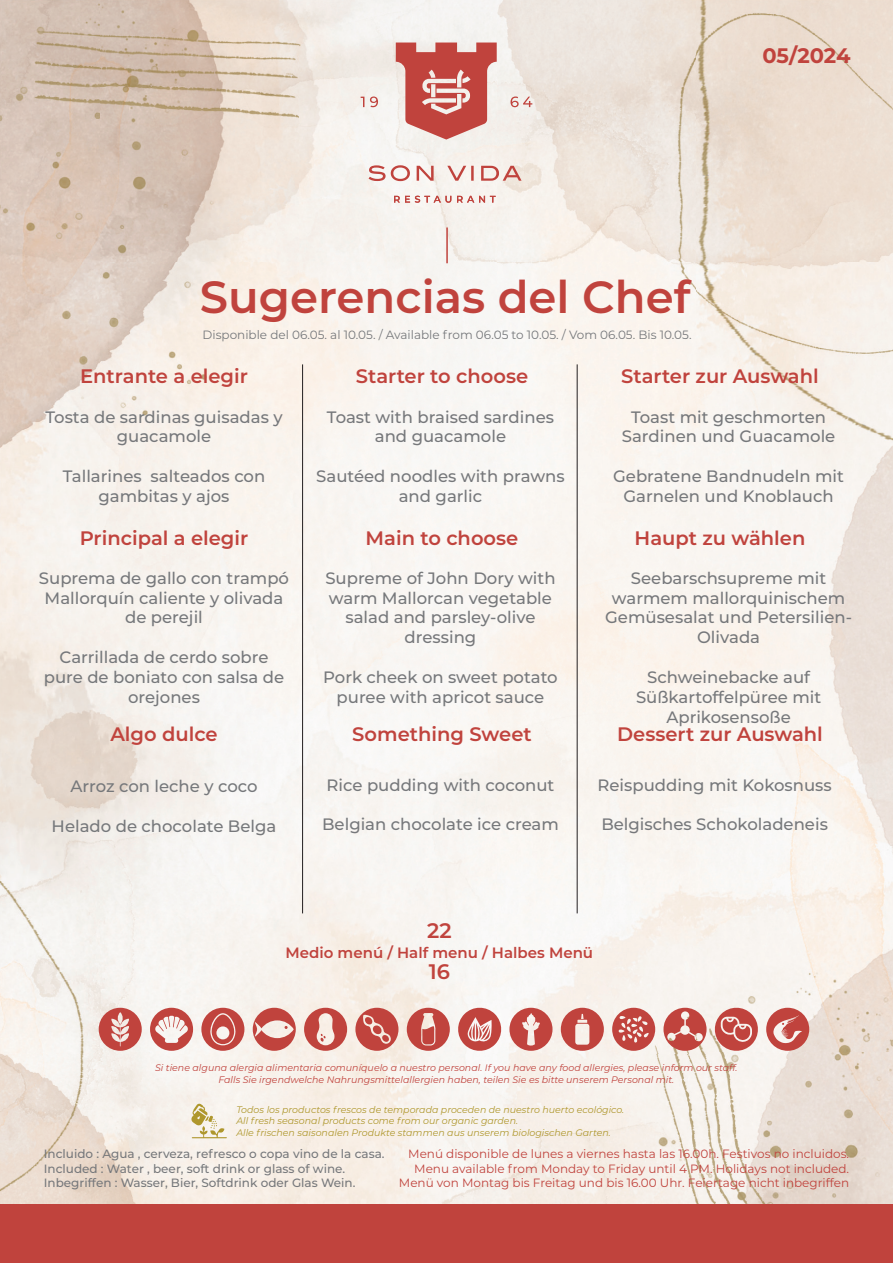
<style>
.page{position:relative;width:893px;height:1263px;background:#fff}
.page>*{position:absolute;margin:0;border:0;box-sizing:border-box;transform-origin:0 0}
.t1{font:600 45px "Montserrat";color:#c0433d}
.t2{font:700 21px "Montserrat";letter-spacing:-.005em;color:#c0433d}
.t3{font:600 21px "Montserrat";color:#c0433d}
.t4{font:600 19.5px "Montserrat";color:#c0433d}
.t5{font:500 16.5px/19.8px "Montserrat";color:#76787b;text-align:center}
.t6{font:600 15px "Montserrat";color:#c0433d}
.t7{font:12px/14.4px "Montserrat";color:#c0433d;text-align:right}
.t8{font:500 12px/14.4px "Montserrat";color:#76787b}
.t9{font:12px "Montserrat";color:#76787b}
.t10{font:italic 9.45px/11.4px "Montserrat";color:#c0433d;text-align:center}
.t11{font:italic 9.45px/11.4px "Montserrat";color:#af972d}
</style>
<div class="page">
<img style="left:1px;top:1px;width:892px;height:1203px">
<div style="left:0;top:1204px;width:893px;height:59px;background:#c0433d"></div>
<svg style="left:396px;top:43px;width:101px;height:97px;background:#d17f7a"></svg>
<svg style="left:510px;top:97px;width:22px;height:10px"></svg>
<svg style="left:361px;top:97px;width:17px;height:10px"></svg>
<svg style="left:369px;top:165px;width:153px;height:16px"></svg>
<svg style="left:394px;top:196px;width:57px;height:7px"></svg>
<svg style="left:457px;top:196px;width:39px;height:7px"></svg>
<hr style="left:446px;top:227px;width:2px;height:36px;background:#c0433d">
<hr style="left:302px;top:364px;width:1px;height:549px;background:#231f20">
<hr style="left:577px;top:364px;width:1px;height:549px;background:#231f20">
<svg style="left:191px;top:1103px;width:36px;height:35px"></svg>
<svg style="left:663px;top:1008px;width:44px;height:43px;background:#d2827b"></svg>
<svg style="left:253px;top:1008px;width:43px;height:43px;background:#d8918a"></svg>
<svg style="left:150px;top:1008px;width:43px;height:43px"></svg>
<svg style="left:355px;top:1008px;width:43px;height:43px;background:#d17871"></svg>
<svg style="left:407px;top:1008px;width:43px;height:43px;background:#d17b75"></svg>
<svg style="left:561px;top:1008px;width:43px;height:43px;background:#d58781"></svg>
<svg style="left:304px;top:1008px;width:43px;height:43px;background:#d88f88"></svg>
<svg style="left:766px;top:1008px;width:43px;height:43px"></svg>
<svg style="left:99px;top:1008px;width:43px;height:43px;background:#d3837d"></svg>
<svg style="left:201px;top:1008px;width:43px;height:43px;background:#d3807a"></svg>
<svg style="left:509px;top:1008px;width:43px;height:43px;background:#d3827c"></svg>
<svg style="left:612px;top:1008px;width:43px;height:43px;background:#d27c77"></svg>
<svg style="left:456px;top:1006px;width:47px;height:47px"></svg>
<svg style="left:713px;top:1006px;width:47px;height:47px"></svg>
<p class="t2" style="left:762px;top:40px;width:90px">05/2024</p>
<h1 class="t1" style="left:200px;top:265px;width:492px">Sugerencias del Chef</h1>
<p class="t9" style="left:203px;top:327px;width:490px">Disponible del 06.05. al 10.05. / Available from 06.05 to 10.05. / Vom 06.05. Bis 10.05.</p>
<p class="t4" style="left:80px;top:362px;width:169px">Entrante a elegir</p>
<p class="t4" style="left:356px;top:362px;width:174px">Starter to choose</p>
<p class="t4" style="left:621px;top:362px;width:199px">Starter zur Auswahl</p>
<p class="t5" style="left:45px;top:406px;width:239px">Tosta de sardinas guisadas y guacamole</p>
<p class="t5" style="left:63px;top:466px;width:204px">Tallarines salteados con gambitas y ajos</p>
<p class="t5" style="left:327px;top:406px;width:229px">Toast with braised sardines and guacamole</p>
<p class="t5" style="left:316px;top:466px;width:250px">Sautéed noodles with prawns and garlic</p>
<p class="t5" style="left:622px;top:406px;width:215px">Toast mit geschmorten<br>Sardinen und Guacamole</p>
<p class="t5" style="left:613px;top:466px;width:232px">Gebratene Bandnudeln mit<br>Garnelen und Knoblauch</p>
<p class="t4" style="left:80px;top:524px;width:170px">Principal a elegir</p>
<p class="t4" style="left:366px;top:524px;width:154px">Main to choose</p>
<p class="t4" style="left:634px;top:524px;width:172px">Haupt zu wählen</p>
<p class="t5" style="left:39px;top:567px;width:252px">Suprema de gallo con trampó<br>Mallorquín caliente y olivada de perejil</p>
<p class="t5" style="left:44px;top:647px;width:242px">Carrillada de cerdo sobre pure de boniato con salsa de orejones</p>
<p class="t4" style="left:110px;top:720px;width:109px">Algo dulce</p>
<p class="t5" style="left:325px;top:567px;width:232px">Supreme of John Dory with warm Mallorcan vegetable salad and parsley-olive dressing</p>
<p class="t5" style="left:323px;top:666px;width:236px">Pork cheek on sweet potato puree with apricot sauce</p>
<p class="t4" style="left:352px;top:720px;width:181px">Something Sweet</p>
<p class="t5" style="left:605px;top:567px;width:248px">Seebarschsupreme mit warmem mallorquinischem<br>Gemüsesalat und Petersilien-<br>Olivada</p>
<p class="t5" style="left:636px;top:666px;width:187px">Schweinebacke auf<br>Süßkartoffelpüree mit<br>Aprikosensoße</p>
<p class="t4" style="left:617px;top:720px;width:207px">Dessert zur Auswahl</p>
<p class="t5" style="left:70px;top:776px;width:189px">Arroz con leche y coco</p>
<p class="t5" style="left:52px;top:816px;width:226px">Helado de chocolate Belga</p>
<p class="t5" style="left:327px;top:774px;width:229px">Rice pudding with coconut</p>
<p class="t5" style="left:322px;top:814px;width:238px">Belgian chocolate ice cream</p>
<p class="t5" style="left:597px;top:774px;width:236px">Reispudding mit Kokosnuss</p>
<p class="t5" style="left:601px;top:814px;width:228px">Belgisches Schokoladeneis</p>
<p class="t3" style="left:427px;top:915px;width:26px">22</p>
<p class="t6" style="left:285px;top:942px;width:309px">Medio menú / Half menu / Halbes Menü</p>
<p class="t3" style="left:429px;top:956px;width:23px">16</p>
<p class="t10" style="left:155px;top:1062px;width:584px">Si tiene alguna alergia alimentaria comuníquelo a nuestro personal. If you have any food allergies, please inform our staff.<br>Falls Sie irgendwelche Nahrungsmittelallergien haben, teilen Sie es bitte unserem Personal mit.</p>
<p class="t11" style="left:236px;top:1103px;width:389px">Todos los productos frescos de temporada proceden de nuestro huerto ecológico.<br>All fresh seasonal products come from our organic garden.<br>Alle frischen saisonalen Produkte stammen aus unserem biologischen Garten.</p>
<p class="t8" style="left:44px;top:1146px;width:342px">Incluido : Agua , cerveza, refresco o copa vino de la casa.<br>Included : Water , beer, soft drink or glass of wine.<br>Inbegriffen : Wasser, Bier, Softdrink oder Glas Wein.</p>
<p class="t7" style="left:399px;top:1146px;width:452px">Menú disponible de lunes a viernes hasta las 16.00h. Festivos no incluidos.<br>Menu available from Monday to Friday until 4 PM. Holidays not included.<br>Menü von Montag bis Freitag und bis 16.00 Uhr. Feiertage nicht inbegriffen</p>
</div>
